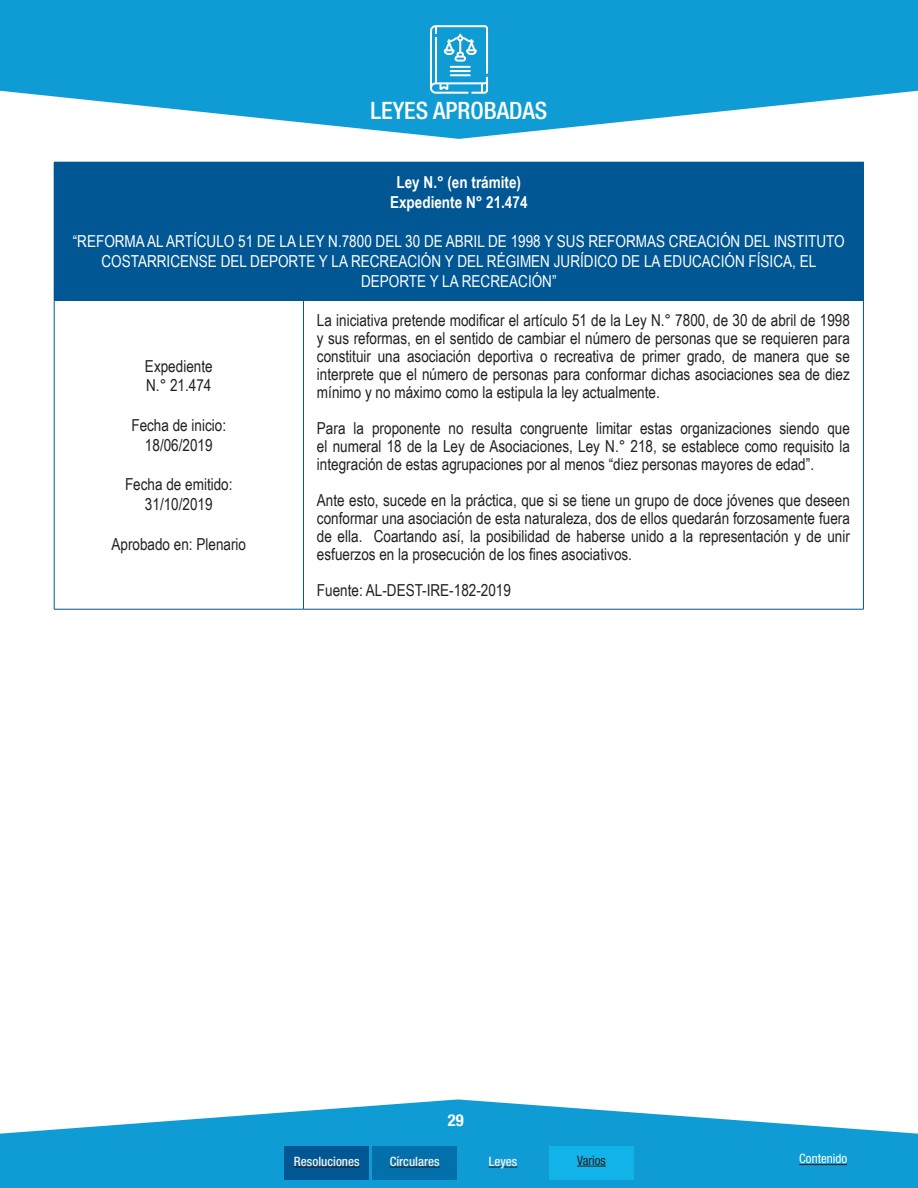
<style>
.page{position:relative;width:918px;height:1188px;background:#fff}
.page>*{position:absolute;margin:0;border:0;box-sizing:border-box;transform-origin:0 0}
.t1{font:500 condensed 24px "Helvetica Neue";color:#fff}
.TEXTO_NORMAL{font:16.5px/18px "Arial Narrow";color:#231f20;text-align:justify}
.TEXTO_NORMAL-2{font:16.5px/19.8px "Arial Narrow";color:#fff;text-align:center}
.TEXTO_NORMAL-3{font:700 16.5px "Arial Narrow";color:#fff}
.t2{font:700 condensed 16.5px "Helvetica Neue";color:#fff}
.t3{font:500 condensed 12.9px "Helvetica Neue";color:#f2f2ed}
.t4{font:condensed 12.9px "Helvetica Neue";color:#fff}
.t5{font:condensed 12.9px "Helvetica Neue";color:#231f20}
</style>
<div class="page">
<svg style="left:0;top:0;width:918px;height:139px;fill:#0f9cd4"></svg>
<svg style="left:430px;top:25px;width:58px;height:69px"></svg>
<svg style="left:0;top:1099px;width:918px;height:89px;fill:#0f9cd4"></svg>
<div style="left:284px;top:1146px;width:85px;height:34px;background:#005794"></div>
<div style="left:372px;top:1146px;width:85px;height:34px;background:#0370ab"></div>
<div style="left:461px;top:1146px;width:85px;height:34px;background:#0f9cd4"></div>
<div style="left:549px;top:1146px;width:85px;height:34px;background:#12b3e8"></div>
<hr style="left:799px;top:1164px;width:48px;height:1px;background:#231f20">
<hr style="left:294px;top:1167px;width:66px;height:1px;background:#231f20">
<hr style="left:390px;top:1167px;width:50px;height:1px;background:#231f20">
<svg style="left:489px;top:1167px;width:28px;height:1px"></svg>
<svg style="left:577px;top:1166px;width:29px;height:1px"></svg>
<div style="left:54px;top:162px;width:809px;height:138px;background:#005794"></div>
<hr style="left:863px;top:162px;width:1px;height:138px;background:#005794">
<hr style="left:54px;top:300px;width:249px;height:1px;background:#005794">
<hr style="left:54px;top:300px;width:1px;height:309px;background:#005794">
<hr style="left:303px;top:300px;width:561px;height:1px;background:#005794">
<hr style="left:303px;top:300px;width:1px;height:309px;background:#005794">
<hr style="left:863px;top:300px;width:1px;height:309px;background:#005794">
<hr style="left:54px;top:609px;width:249px;height:1px;background:#005794">
<hr style="left:303px;top:609px;width:561px;height:1px;background:#005794">
<h1 class="t1" style="left:371px;top:96px;width:178px">LEYES APROBADAS</h1>
<p class="TEXTO_NORMAL-3" style="left:396px;top:169px;width:126px">Ley N.° (en trámite)</p>
<p class="TEXTO_NORMAL-3" style="left:390px;top:189px;width:139px">Expediente N° 21.474</p>
<p class="TEXTO_NORMAL-2" style="left:73px;top:231px;width:774px">“REFORMA AL ARTÍCULO 51 DE LA LEY N.7800 DEL 30 DE ABRIL DE 1998 Y SUS REFORMAS CREACIÓN DEL INSTITUTO<br>COSTARRICENSE DEL DEPORTE Y LA RECREACIÓN Y DEL RÉGIMEN JURÍDICO DE LA EDUCACIÓN FÍSICA, EL<br>DEPORTE Y LA RECREACIÓN”</p>
<p class="TEXTO_NORMAL" style="left:145px;top:356px;width:69px">Expediente</p>
<p class="TEXTO_NORMAL" style="left:146px;top:376px;width:67px">N.° 21.474</p>
<p class="TEXTO_NORMAL" style="left:131px;top:416px;width:96px">Fecha de inicio:</p>
<p class="TEXTO_NORMAL" style="left:145px;top:435px;width:69px">18/06/2019</p>
<p class="TEXTO_NORMAL" style="left:125px;top:475px;width:109px">Fecha de emitido:</p>
<p class="TEXTO_NORMAL" style="left:145px;top:495px;width:69px">31/10/2019</p>
<p class="TEXTO_NORMAL" style="left:112px;top:534px;width:136px">Aprobado en: Plenario</p>
<p class="TEXTO_NORMAL" style="left:317px;top:310px;width:534px">La iniciativa pretende modificar el artículo 51 de la Ley N.° 7800, de 30 de abril de 1998 y sus reformas, en el sentido de cambiar el número de personas que se requieren para constituir una asociación deportiva o recreativa de primer grado, de manera que se interprete que el número de personas para conformar dichas asociaciones sea de diez mínimo y no máximo como la estipula la ley actualmente.</p>
<p class="TEXTO_NORMAL" style="left:317px;top:418px;width:534px">Para la proponente no resulta congruente limitar estas organizaciones siendo que el numeral 18 de la Ley de Asociaciones, Ley N.° 218, se establece como requisito la integración de estas agrupaciones por al menos “diez personas mayores de edad”.</p>
<p class="TEXTO_NORMAL" style="left:317px;top:490px;width:534px">Ante esto, sucede en la práctica, que si se tiene un grupo de doce jóvenes que deseen conformar una asociación de esta naturaleza, dos de ellos quedarán forzosamente fuera de ella. Coartando así, la posibilidad de haberse unido a la representación y de unir esfuerzos en la prosecución de los fines asociativos.</p>
<p class="TEXTO_NORMAL" style="left:317px;top:580px;width:196px">Fuente: AL-DEST-IRE-182-2019</p>
<p class="t2" style="left:448px;top:1107px;width:17px">29</p>
<p class="t3" style="left:294px;top:1153px;width:67px">Resoluciones</p>
<p class="t3" style="left:390px;top:1153px;width:51px">Círculares</p>
<p class="t3" style="left:489px;top:1153px;width:30px">Leyes</p>
<p class="t5" style="left:577px;top:1153px;width:30px">Varios</p>
<p class="t4" style="left:799px;top:1151px;width:49px">Contenido</p>
</div>
